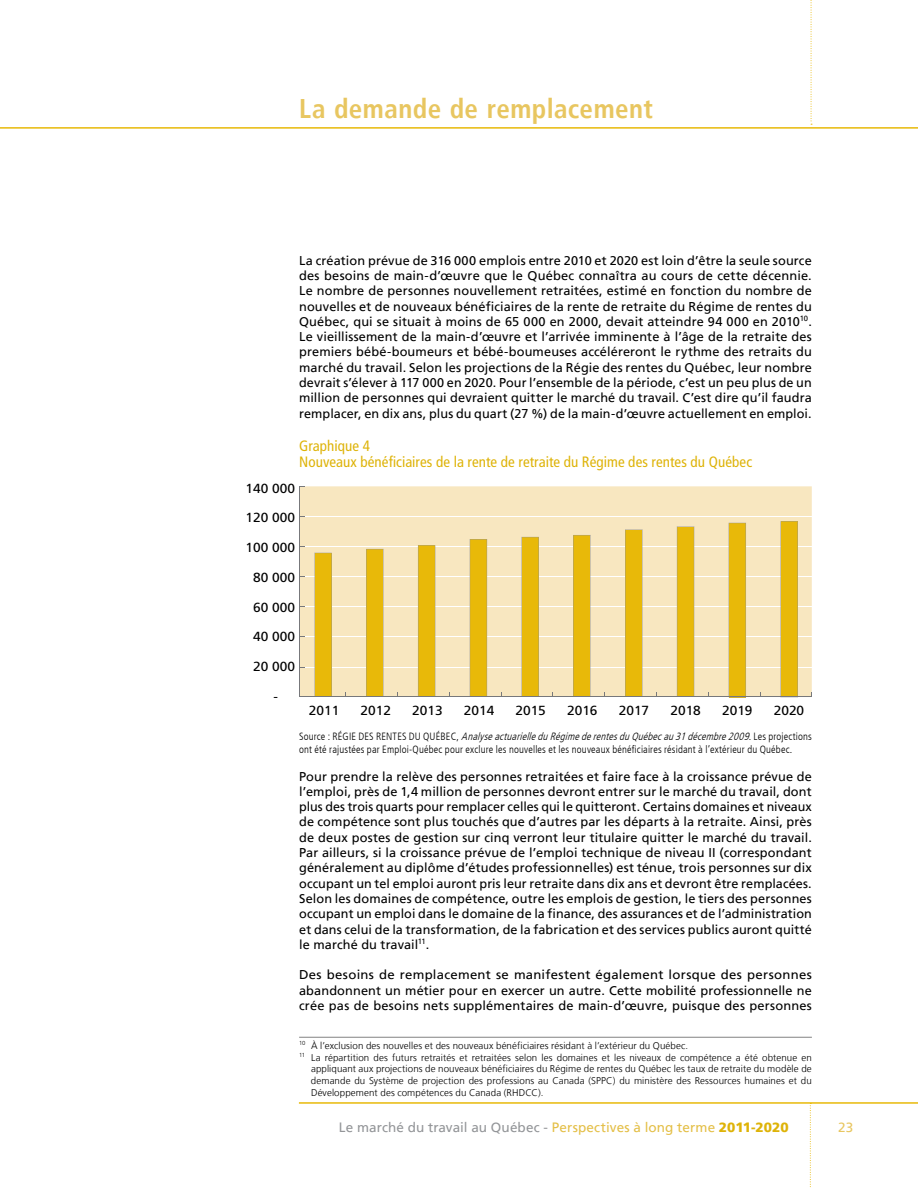
<style>
.page{position:relative;width:918px;height:1188px;background:#fff}
.page>*{position:absolute;margin:0;border:0;box-sizing:border-box;transform-origin:0 0}
.t1{font:700 condensed 27px "Frutiger LT";letter-spacing:.015em;color:#e8c660}
.t2{font:condensed 15px/16.5px "Frutiger LT";letter-spacing:.005em;color:#deb308}
.t3{font:13.5px "Frutiger LT";letter-spacing:.01em;color:#939598}
.t4{font:13.5px "Frutiger LT";color:#e8c660}
.t5{font:13.2px "Frutiger LT";color:#000;scale:1.04 1}
.t6{font:12.75px/15.3px "Frutiger LT";letter-spacing:.01em;color:#000;text-align:justify}
.t7{font:300 condensed 10.5px/12.6px "Frutiger LT";letter-spacing:.015em;color:#000}
.t8{font:300 9.75px "Frutiger LT";letter-spacing:.01em;color:#000}
.s1{font-style:italic}
.s2{color:#e4bf47}
.s3{font-weight:900;color:#deb308}
</style>
<div class="page">
<hr style="left:0;top:127px;width:918px;height:2px;background:#e8b909">
<svg style="left:811px;top:0;width:1px;height:125px"></svg>
<svg style="left:810px;top:1105px;width:1px;height:83px"></svg>
<hr style="left:299px;top:1102px;width:619px;height:2px;background:#e8b909">
<hr style="left:299px;top:1037px;width:513px;height:1px;background:#000">
<div style="left:299px;top:486px;width:513px;height:211px;background:#f8e7c0"></div>
<hr style="left:300px;top:516px;width:512px;height:1px;background:#fff">
<hr style="left:300px;top:546px;width:512px;height:1px;background:#fff">
<hr style="left:300px;top:577px;width:512px;height:1px;background:#fff">
<hr style="left:300px;top:607px;width:512px;height:1px;background:#fff">
<hr style="left:300px;top:637px;width:512px;height:1px;background:#fff">
<hr style="left:300px;top:667px;width:512px;height:1px;background:#fff">
<svg style="left:677px;top:526px;width:17px;height:171px;background:#e4b70e"></svg>
<svg style="left:780px;top:521px;width:18px;height:176px;background:#e3b816"></svg>
<svg style="left:729px;top:523px;width:17px;height:174px;background:#e4b70d"></svg>
<svg style="left:625px;top:529px;width:17px;height:168px;background:#e5b70e"></svg>
<svg style="left:573px;top:535px;width:18px;height:162px;background:#e3b816"></svg>
<svg style="left:522px;top:537px;width:17px;height:160px;background:#e4b70d"></svg>
<svg style="left:470px;top:539px;width:17px;height:158px;background:#e4b70d"></svg>
<svg style="left:418px;top:545px;width:17px;height:152px;background:#e4b70d"></svg>
<svg style="left:366px;top:549px;width:18px;height:148px;background:#e3b816"></svg>
<svg style="left:314px;top:553px;width:18px;height:144px;background:#e3b816"></svg>
<hr style="left:300px;top:697px;width:512px;height:1px;background:#77787b">
<hr style="left:299px;top:486px;width:1px;height:211px;background:#77787b">
<h1 class="t1" style="left:299px;top:92px;width:355px">La demande de remplacement</h1>
<p class="t6" style="left:299px;top:253px;width:514px">La création prévue de 316 000 emplois entre 2010 et 2020 est loin d’être la seule source des besoins de main-d’œuvre que le Québec connaîtra au cours de cette décennie.<br>Le nombre de personnes nouvellement retraitées, estimé en fonction du nombre de nouvelles et de nouveaux bénéficiaires de la rente de retraite du Régime de rentes du Québec, qui se situait à moins de 65 000 en 2000, devait atteindre 94 000 en 2010<sup>10</sup>.<br>Le vieillissement de la main-d’œuvre et l’arrivée imminente à l’âge de la retraite des premiers bébé-boumeurs et bébé-boumeuses accéléreront le rythme des retraits du marché du travail. Selon les projections de la Régie des rentes du Québec, leur nombre devrait s’élever à 117 000 en 2020. Pour l’ensemble de la période, c’est un peu plus de un million de personnes qui devraient quitter le marché du travail. C’est dire qu’il faudra remplacer, en dix ans, plus du quart (27 %) de la main-d’œuvre actuellement en emploi.</p>
<p class="t2" style="left:299px;top:437px;width:455px">Graphique 4<br>Nouveaux bénéficiaires de la rente de retraite du Régime des rentes du Québec</p>
<p class="t5" style="left:246px;top:480px;width:49px">140 000</p>
<p class="t5" style="left:246px;top:510px;width:49px">120 000</p>
<p class="t5" style="left:246px;top:540px;width:49px">100 000</p>
<p class="t5" style="left:253px;top:570px;width:42px">80 000</p>
<p class="t5" style="left:253px;top:599px;width:42px">60 000</p>
<p class="t5" style="left:253px;top:629px;width:42px">40 000</p>
<p class="t5" style="left:253px;top:659px;width:42px">20 000</p>
<p class="t5" style="left:273px;top:688px;width:6px">-</p>
<p class="t5" style="left:309px;top:703px;width:31px">2011</p>
<p class="t5" style="left:361px;top:703px;width:31px">2012</p>
<p class="t5" style="left:412px;top:703px;width:31px">2013</p>
<p class="t5" style="left:464px;top:703px;width:31px">2014</p>
<p class="t5" style="left:515px;top:703px;width:31px">2015</p>
<p class="t5" style="left:567px;top:703px;width:31px">2016</p>
<p class="t5" style="left:619px;top:703px;width:31px">2017</p>
<p class="t5" style="left:670px;top:703px;width:31px">2018</p>
<p class="t5" style="left:722px;top:703px;width:31px">2019</p>
<p class="t5" style="left:774px;top:703px;width:31px">2020</p>
<p class="t7" style="left:299px;top:730px;width:514px">S o u r c e : R É G I E D E S R E N T E S D U Q U É B E C , <span class="s1">AnalyseactuarielleduRégimederentesduQuébecau31décembre2009</span>. L e s p r o j e c t i o n s ont été rajustées par Emploi-Québec pour exclure les nouvelles et les nouveaux bénéficiaires résidant à l’extérieur du Québec.</p>
<p class="t6" style="left:299px;top:769px;width:514px">Pour prendre la relève des personnes retraitées et faire face à la croissance prévue de l’emploi, près de 1,4 million de personnes devront entrer sur le marché du travail, dont plus des trois quarts pour remplacer celles qui le quitteront. Certains domaines et niveaux de compétence sont plus touchés que d’autres par les départs à la retraite. Ainsi, près de deux postes de gestion sur cinq verront leur titulaire quitter le marché du travail.<br>Par ailleurs, si la croissance prévue de l’emploi technique de niveau II (correspondant généralement au diplôme d’études professionnelles) est ténue, trois personnes sur dix occupant un tel emploi auront pris leur retraite dans dix ans et devront être remplacées.<br>Selon les domaines de compétence, outre les emplois de gestion, le tiers des personnes occupant un emploi dans le domaine de la finance, des assurances et de l’administration et dans celui de la transformation, de la fabrication et des services publics auront quitté le marché du travail<sup>11</sup>.</p>
<p class="t6" style="left:299px;top:967px;width:514px">Des besoins de remplacement se manifestent également lorsque des personnes abandonnent un métier pour en exercer un autre. Cette mobilité professionnelle ne crée pas de besoins nets supplémentaires de main-d’œuvre, puisque des personnes</p>
<p class="t8" style="left:299px;top:1040px;width:391px"><sup>10</sup> À l’exclusion des nouvelles et des nouveaux bénéficiaires résidant à l’extérieur du Québec.</p>
<p class="t8" style="left:299px;top:1052px;width:514px"><sup>11</sup> La répartition des futurs retraités et retraitées selon les domaines et les niveaux de compétence a été obtenue en</p>
<p class="t8" style="left:311px;top:1064px;width:502px">appliquant aux projections de nouveaux bénéficiaires du Régime de rentes du Québec les taux de retraite du modèle de</p>
<p class="t8" style="left:311px;top:1075px;width:502px">demande du Système de projection des professions au Canada (SPPC) du ministère des Ressources humaines et du</p>
<p class="t8" style="left:311px;top:1087px;width:234px">Développement des compétences du Canada (RHDCC).</p>
<p class="t3" style="left:339px;top:1120px;width:451px">Le marché du travail au Québec - <span class="s2">Perspectives à long terme</span> <span class="s3">2011-2020</span></p>
<p class="t4" style="left:838px;top:1120px;width:17px">23</p>
</div>
